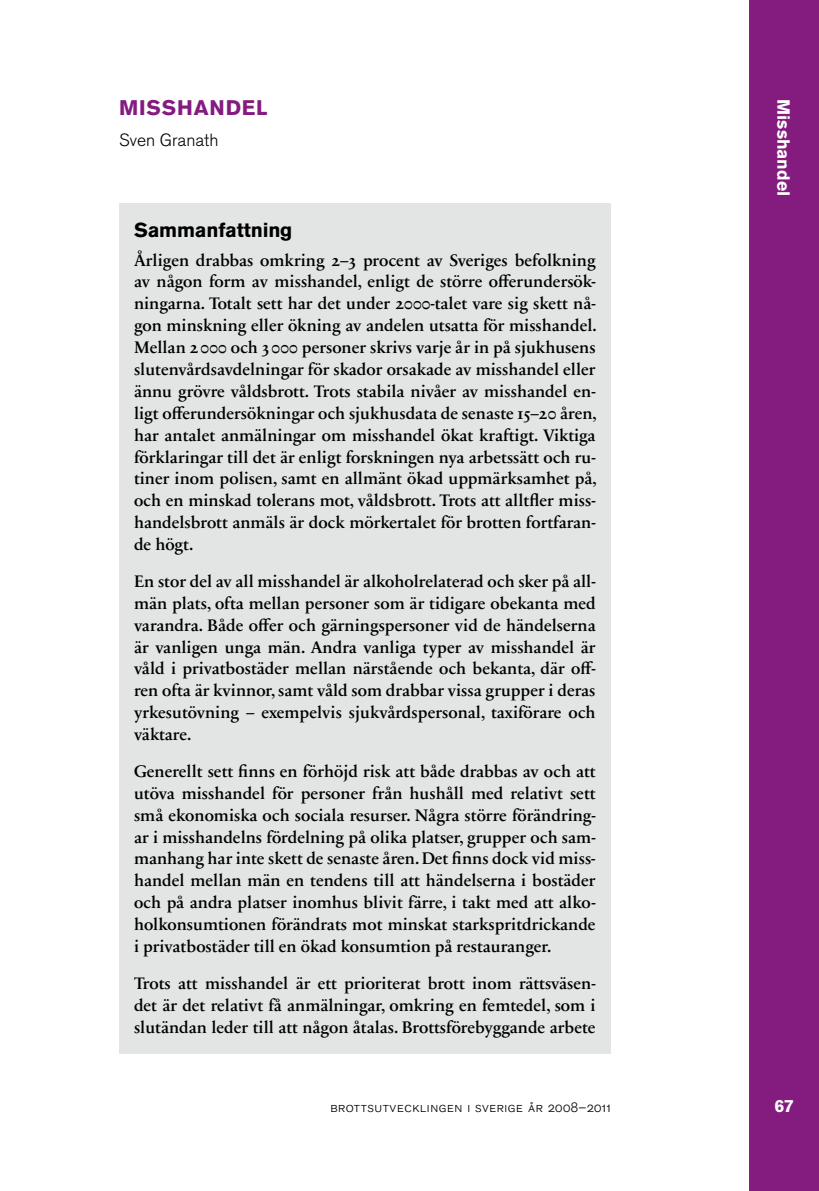
<style>
.page{position:relative;width:819px;height:1191px;background:#fff}
.page>*{position:absolute;margin:0;border:0;box-sizing:border-box;transform-origin:0 0}
.t1{font:700 21px "Akzidenz Grotesk BQ";letter-spacing:.04em;color:#841c80}
.t2{font:700 20.12px "Akzidenz Grotesk BQ";letter-spacing:-.01em;color:#000}
.t3{font:700 17.5px "Akzidenz Grotesk BQ";color:#fff}
.t4{font:17.5px "Akzidenz Grotesk BQ Light Os F";color:#000}
.t5{font:16.97px/21.9px "Sabon Next LT Demi Os F";color:#000;text-align:justify}
.t6{font:14px "Akzidenz Grotesk BQ Light SC";letter-spacing:.04em;color:#000}
</style>
<div class="page">
<div style="left:749px;top:0;width:70px;height:1191px;background:#841c80"></div>
<div style="left:119px;top:203px;width:491px;height:850px;background:#e3e4e4"></div>
<p class="t1" style="left:119px;top:96px;width:150px">MISSHANDEL</p>
<p class="t4" style="left:119px;top:130px;width:101px">Sven Granath</p>
<p class="t2" style="left:134px;top:218px;width:160px">Sammanfattning</p>
<p class="t5" style="left:134px;top:249px;width:464px">Årligen drabbas omkring 2–3 procent av Sveriges befolkning av någon form av misshandel, enligt de större offerundersök&shy;ningarna. Totalt sett har det under 2000-talet vare sig skett nå&shy;gon minskning eller ökning av andelen utsatta för misshandel.<br>Mellan 2000 och 3000 personer skrivs varje år in på sjukhusens slutenvårdsavdelningar för skador orsakade av misshandel eller ännu grövre våldsbrott. Trots stabila nivåer av misshandel en&shy;ligt offerundersökningar och sjukhusdata de senaste 15–20 åren, har antalet anmälningar om misshandel ökat kraftigt. Viktiga förklaringar till det är enligt forskningen nya arbetssätt och ru&shy;tiner inom polisen, samt en allmänt ökad uppmärksamhet på, och en minskad tolerans mot, våldsbrott. Trots att alltfler miss&shy;handelsbrott anmäls är dock mörkertalet för brotten fortfaran&shy;de högt.</p>
<p class="t5" style="left:134px;top:570px;width:463px">En stor del av all misshandel är alkoholrelaterad och sker på all&shy;män plats, ofta mellan personer som är tidigare obekanta med varandra. Både offer och gärningspersoner vid de händelserna är vanligen unga män. Andra vanliga typer av misshandel är våld i privatbostäder mellan närstående och bekanta, där off&shy;ren ofta är kvinnor, samt våld som drabbar vissa grupper i deras yrkesutövning – exempelvis sjukvårdspersonal, taxiförare och väktare.</p>
<p class="t5" style="left:134px;top:760px;width:463px">Generellt sett finns en förhöjd risk att både drabbas av och att utöva misshandel för personer från hushåll med relativt sett små ekonomiska och sociala resurser. Några större förändring&shy;ar i misshandelns fördelning på olika platser, grupper och sam&shy;manhang har inte skett de senaste åren. Det finns dock vid miss&shy;handel mellan män en tendens till att händelserna i bostäder och på andra platser inomhus blivit färre, i takt med att alko&shy;holkonsumtionen förändrats mot minskat starkspritdrickande i privatbostäder till en ökad konsumtion på restauranger.</p>
<p class="t5" style="left:134px;top:972px;width:463px">Trots att misshandel är ett prioriterat brott inom rättsväsen&shy;det är det relativt få anmälningar, omkring en femtedel, som i slutändan leder till att någon åtalas. Brottsförebyggande arbete</p>
<p class="t6" style="left:330px;top:1098px;width:282px">brottsutvecklingen i sverige år 2008–2011</p>
<p class="t3" style="left:793px;top:99px;width:98px;rotate:90deg">Misshandel</p>
<p class="t3" style="left:774px;top:1095px;width:21px">67</p>
</div>
